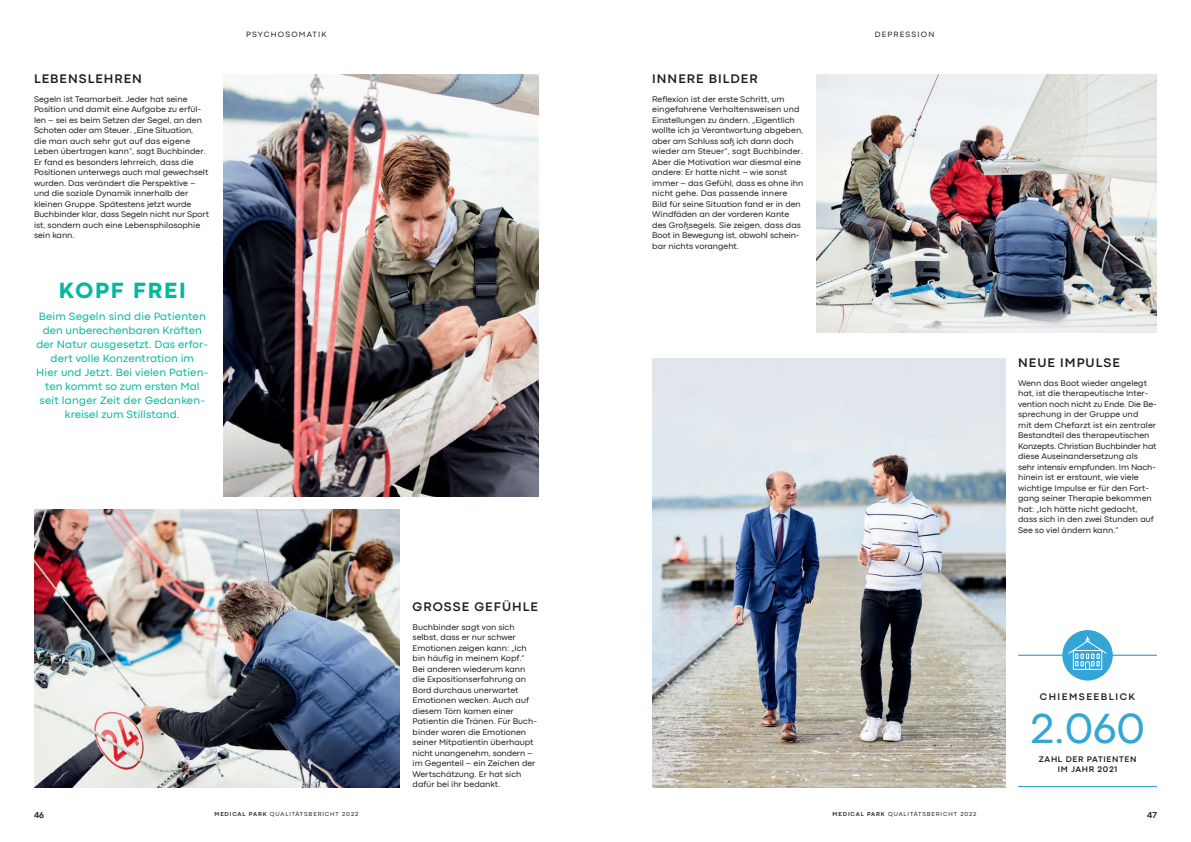
<style>
.page{position:relative;width:1191px;height:842px;background:#fff}
.page>*{position:absolute;margin:0;border:0;box-sizing:border-box;transform-origin:0 0}
.t1{font:44px "Codec Pro";color:#33a5d6}
.t2{font:800 23px "Codec Pro";letter-spacing:.08em;color:#03b89d}
.t3{font:700 13px "Codec Pro";letter-spacing:.08em;color:#231f20}
.t4{font:11px/14px "Codec Pro";letter-spacing:.01em;color:#03b89d;text-align:center}
.t5{font:700 10px "Codec Pro";letter-spacing:.15em;color:#231f20}
.t6{font:700 9px "Codec Pro";color:#231f20}
.t7{font:8.5px/10.5px "Codec Pro";color:#231f20}
.t8{font:700 8.5px/10px "Codec Pro";letter-spacing:.08em;color:#231f20;text-align:center}
.t9{font:8px "Codec Pro";letter-spacing:.15em;color:#231f20}
.t10{font:6px "Codec Pro";letter-spacing:.15em;color:#231f20}
.s1{font-weight:700}
</style>
<div class="page">
<img style="left:34px;top:510px;width:366px;height:277px">
<img style="left:816px;top:74px;width:341px;height:259px">
<img style="left:652px;top:358px;width:353px;height:429px">
<img style="left:223px;top:74px;width:316px;height:423px">
<hr style="left:1018px;top:655px;width:139px;height:1px;background:#33a5d6">
<hr style="left:1018px;top:786px;width:139px;height:1px;background:#33a5d6">
<div style="left:1062px;top:630px;width:50px;height:50px;background:#33a5d6;border-radius:50%"></div>
<svg style="left:1067px;top:636px;width:40px;height:34px"></svg>
<h3 class="t3" style="left:34px;top:71px;width:109px">LEBENSLEHREN</h3>
<p class="t7" style="left:34px;top:94px;width:177px">Segeln ist Teamarbeit. Jeder hat seine Position und damit eine Aufgabe zu erfül&shy;len – sei es beim Setzen der Segel, an den Schoten oder am Steuer. „Eine Situation,<br>die man auch sehr gut auf das eigene Leben übertragen kann“, sagt Buchbinder.<br>Er fand es besonders lehrreich, dass die Positionen unterwegs auch mal gewechselt wurden. Das verändert die Perspektive – und die soziale Dynamik innerhalb der kleinen Gruppe. Spätestens jetzt wurde Buchbinder klar, dass Segeln nicht nur Sport ist, sondern auch eine Lebensphilosophie sein kann.</p>
<h2 class="t2" style="left:59px;top:276px;width:128px">KOPF FREI</h2>
<p class="t4" style="left:36px;top:309px;width:174px">Beim Segeln sind die Patienten den unberechenbaren Kräften der Natur ausgesetzt. Das erfor&shy;dert volle Konzentration im<br>Hier und Jetzt. Bei vielen Patien&shy;ten kommt so zum ersten Mal seit langer Zeit der Gedanken&shy;kreisel zum Stillstand.</p>
<p class="t9" style="left:246px;top:29px;width:82px">PSYCHOSOMATIK</p>
<p class="t9" style="left:874px;top:29px;width:61px">DEPRESSION</p>
<h3 class="t3" style="left:652px;top:71px;width:107px">INNERE BILDER</h3>
<p class="t7" style="left:652px;top:94px;width:153px">Reflexion ist der erste Schritt, um eingefahrene Verhaltensweisen und Einstellungen zu ändern. „Eigentlich wollte ich ja Verantwortung abgeben, aber am Schluss saß ich dann doch wieder am Steuer”, sagt Buchbinder.<br>Aber die Motivation war diesmal eine andere: Er hatte nicht – wie sonst immer – das Gefühl, dass es ohne ihn nicht gehe. Das passende innere Bild für seine Situation fand er in den Windfäden an der vorderen Kante des Großsegels. Sie zeigen, dass das Boot in Bewegung ist, obwohl schein&shy;bar nichts vorangeht.</p>
<h3 class="t3" style="left:412px;top:598px;width:127px">GROSSE GEFÜHLE</h3>
<p class="t7" style="left:412px;top:621px;width:126px">Buchbinder sagt von sich selbst, dass er nur schwer<br>Emotionen zeigen kann: „Ich bin häufig in meinem Kopf.”<br>Bei anderen wiederum kann die Expositionserfahrung an<br>Bord durchaus unerwartet<br>Emotionen wecken. Auch auf diesem Törn kamen einer<br>Patientin die Tränen. Für Buch&shy;binder waren die Emotionen seiner Mitpatientin überhaupt nicht unangenehm, sondern – im Gegenteil – ein Zeichen der<br>Wertschätzung. Er hat sich dafür bei ihr bedankt.</p>
<h3 class="t3" style="left:1018px;top:355px;width:103px">NEUE IMPULSE</h3>
<p class="t7" style="left:1018px;top:378px;width:140px">Wenn das Boot wieder angelegt hat, ist die therapeutische Inter&shy;vention noch nicht zu Ende. Die Be&shy;sprechung in der Gruppe und<br>mit dem Chefarzt ist ein zentraler<br>Bestandteil des therapeutischen<br>Konzepts. Christian Buchbinder hat diese Auseinandersetzung als sehr intensiv empfunden. Im Nach&shy;hinein ist er erstaunt, wie viele wichtige Impulse er für den Fort&shy;gang seiner Therapie bekommen hat: „Ich hätte nicht gedacht, dass sich in den zwei Stunden auf<br>See so viel ändern kann.”</p>
<p class="t5" style="left:1039px;top:690px;width:97px">CHIEMSEEBLICK</p>
<h1 class="t1" style="left:1030px;top:702px;width:116px">2.060</h1>
<p class="t8" style="left:1038px;top:754px;width:99px">ZAHL DER PATIENTEN<br>IM JAHR 2021</p>
<p class="t6" style="left:34px;top:810px;width:12px">46</p>
<p class="t10" style="left:214px;top:811px;width:145px"><span class="s1">MEDICAL PARK</span> QUALITÄTSBERICHT 2022</p>
<p class="t10" style="left:832px;top:811px;width:145px"><span class="s1">MEDICAL PARK</span> QUALITÄTSBERICHT 2022</p>
<p class="t6" style="left:1147px;top:810px;width:11px">47</p>
</div>
